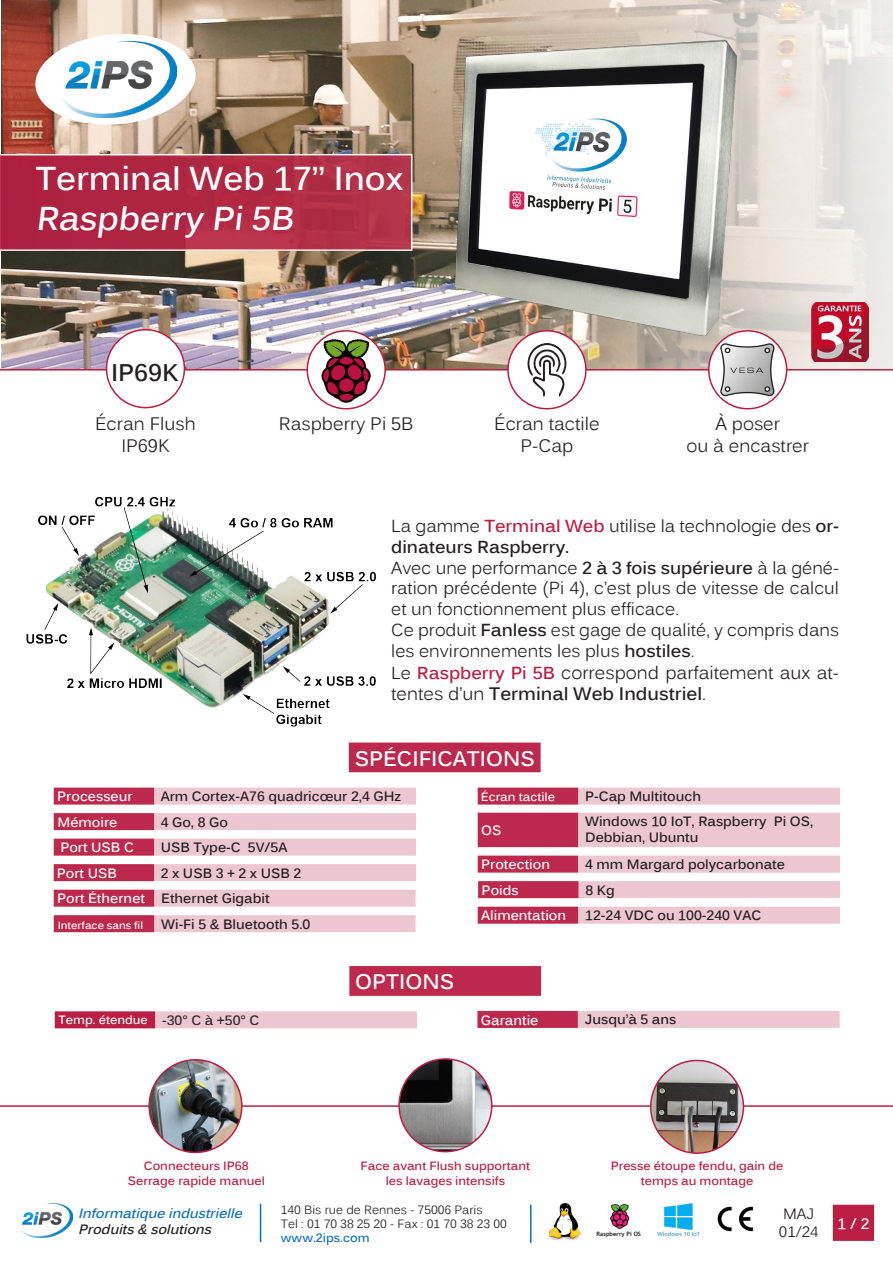
<style>
.page{position:relative;width:893px;height:1263px;background:#fff}
.page>*{position:absolute;margin:0;border:0;box-sizing:border-box;transform-origin:0 0}
.t1{font:700 33px "Kalinga";color:#fff}
.t2{font:700 24px "Kalinga";color:#231f20}
.t3{font:700 21px "Kalinga";color:#fff}
.t4{font:18px/21.6px "Kalinga";color:#231f20;text-align:center}
.t5{font:17.4px/20.9px "Kalinga";color:#231f20}
.t6{font:15px "Kalinga";color:#231f20}
.t7{font:700 15px "Kalinga";color:#fff}
.t8{font:700 13.5px "Kalinga";color:#231f20}
.t9{font:700 13.5px "Kalinga";color:#fff}
.t10{font:italic 700 13.5px "Kalinga";color:#0d6fb8}
.t11{font:italic 700 13.5px "Kalinga";color:#231f20}
.t12{font:700 12px/14.4px "Kalinga";color:#ba1e43;text-align:center}
.t13{font:12px "Kalinga";color:#231f20}
.t14{font:700 12px "Kalinga";color:#fff}
.t15{font:700 12px "Kalinga";color:#0d6fb8}
.t16{font:700 10.5px "Kalinga";color:#fff}
.t17{font:700 6px "Trebuchet MS";color:#231f20}
.s1{font-weight:700;color:#ba1e43}
.s2{font-weight:700}
.s3{font-size:17.4px}
.s4{font-weight:700;font-size:17.4px;color:#ba1e43}
</style>
<div class="page">
<img style="left:1px;top:0;width:892px;height:369px">
<hr style="left:0;top:369px;width:893px;height:1px;background:#ba1e43">
<svg style="left:0;top:154px;width:412px;height:97px;background:#b33049"></svg>
<svg style="left:33px;top:31px;width:165px;height:97px"></svg>
<img style="left:60px;top:41px;width:116px;height:76px">
<div style="left:107px;top:330px;width:77px;height:78px;background:#fff;border-radius:50%"></div>
<div style="left:106px;top:329px;width:79px;height:79px;border:2px solid #ba1e43;border-radius:50%"></div>
<div style="left:508px;top:331px;width:78px;height:78px;background:#fff;border-radius:50%"></div>
<div style="left:507px;top:330px;width:80px;height:79px;border:2px solid #ba1e43;border-radius:50%"></div>
<div style="left:709px;top:331px;width:78px;height:78px;background:#fff;border-radius:50%"></div>
<div style="left:708px;top:330px;width:79px;height:79px;border:2px solid #ba1e43;border-radius:50%"></div>
<img style="left:721px;top:343px;width:53px;height:54px">
<svg style="left:527px;top:350px;width:40px;height:46px"></svg>
<hr style="left:0;top:1105px;width:893px;height:2px;background:#ba1e43">
<img style="left:149px;top:1060px;width:93px;height:92px;border-radius:46px">
<div style="left:148px;top:1059px;width:95px;height:94px;border:2px solid #ba1e43;border-radius:50%"></div>
<img style="left:399px;top:1059px;width:93px;height:93px;border-radius:46px">
<div style="left:398px;top:1058px;width:94px;height:94px;border:2px solid #ba1e43;border-radius:50%"></div>
<img style="left:651px;top:1060px;width:92px;height:93px;border-radius:46px">
<div style="left:650px;top:1060px;width:94px;height:94px;border:2px solid #ba1e43;border-radius:50%"></div>
<img style="left:21px;top:1204px;width:51px;height:34px">
<img style="left:548px;top:1204px;width:32px;height:36px">
<img style="left:717px;top:1206px;width:37px;height:26px">
<hr style="left:260px;top:1204px;width:1px;height:38px;background:#0d6fb8">
<hr style="left:530px;top:1204px;width:1px;height:39px;background:#0d6fb8">
<div style="left:833px;top:1205px;width:41px;height:36px;background:#ba1e43"></div>
<img style="left:657px;top:1204px;width:42px;height:32px">
<img style="left:302px;top:333px;width:84px;height:76px">
<div style="left:54px;top:813px;width:100px;height:17px;background:#bd294c;border:2px solid #ba1e43"></div>
<div style="left:55px;top:1011px;width:100px;height:17px;background:#ba1e43;border:2px solid #ba1e43"></div>
<div style="left:54px;top:839px;width:100px;height:17px;background:#bd294c;border:2px solid #ba1e43"></div>
<div style="left:477px;top:1011px;width:101px;height:17px;background:#bd294c;border:2px solid #ba1e43"></div>
<div style="left:478px;top:813px;width:100px;height:34px;background:#bd294c"></div>
<div style="left:54px;top:864px;width:100px;height:17px;background:#bd294c;border:2px solid #ba1e43"></div>
<div style="left:54px;top:890px;width:100px;height:17px;background:#bd294c;border:2px solid #ba1e43"></div>
<div style="left:54px;top:915px;width:100px;height:17px;background:#bd294c;border:2px solid #ba1e43"></div>
<div style="left:478px;top:907px;width:100px;height:17px;background:#bd294c;border:2px solid #ba1e43"></div>
<div style="left:478px;top:856px;width:100px;height:17px;background:#bd294c;border:2px solid #ba1e43"></div>
<div style="left:478px;top:881px;width:100px;height:17px;background:#bd294c;border:2px solid #ba1e43"></div>
<div style="left:349px;top:742px;width:192px;height:30px;background:#bd294c;border:2px solid #ba1e43"></div>
<div style="left:349px;top:966px;width:192px;height:30px;background:#bd294c;border:2px solid #ba1e43"></div>
<div style="left:54px;top:787px;width:100px;height:18px;background:#bd294c;border:2px solid #ba1e43"></div>
<div style="left:478px;top:787px;width:100px;height:18px;background:#bd294c;border:2px solid #ba1e43"></div>
<div style="left:154px;top:787px;width:262px;height:18px;background:#edc7d0"></div>
<div style="left:578px;top:787px;width:262px;height:18px;background:#edc7d0"></div>
<div style="left:155px;top:1011px;width:262px;height:17px;background:#edc7d0"></div>
<div style="left:578px;top:1011px;width:262px;height:17px;background:#edc7d0"></div>
<div style="left:578px;top:813px;width:262px;height:34px;background:#edc7d0"></div>
<div style="left:154px;top:813px;width:262px;height:17px;background:#edc7d0"></div>
<div style="left:154px;top:839px;width:262px;height:17px;background:#edc7d0"></div>
<div style="left:154px;top:890px;width:262px;height:17px;background:#edc7d0"></div>
<div style="left:578px;top:907px;width:262px;height:17px;background:#edc7d0"></div>
<div style="left:578px;top:856px;width:262px;height:17px;background:#edc7d0"></div>
<div style="left:578px;top:881px;width:262px;height:17px;background:#edc7d0"></div>
<div style="left:154px;top:915px;width:262px;height:17px;background:#edc7d0"></div>
<div style="left:154px;top:864px;width:262px;height:17px;background:#edc7d0"></div>
<img style="left:812px;top:302px;width:56px;height:59px">
<img style="left:610px;top:1204px;width:20px;height:25px">
<img style="left:26px;top:497px;width:350px;height:230px">
<img style="left:445px;top:20px;width:299px;height:330px">
<p class="t1" style="left:36px;top:157px;width:369px">Terminal Web 17’’ Inox</p>
<p class="t1" style="left:36px;top:196px;width:265px">Raspberry Pi 5B</p>
<p class="t2" style="left:111px;top:357px;width:69px">IP69K</p>
<p class="t4" style="left:95px;top:413px;width:102px">Écran Flush<br>IP69K</p>
<p class="t4" style="left:279px;top:413px;width:136px">Raspberry Pi 5B</p>
<p class="t4" style="left:494px;top:413px;width:107px">Écran tactile</p>
<p class="t4" style="left:521px;top:435px;width:54px">P-Cap</p>
<p class="t4" style="left:715px;top:413px;width:66px">À poser</p>
<p class="t4" style="left:686px;top:435px;width:124px">ou à encastrer</p>
<p class="t5" style="left:391px;top:516px;width:449px">La gamme <span class="s1">Terminal Web</span> utilise la technologie des <span class="s2">or&shy;dinateurs Raspberry.</span></p>
<p class="t5" style="left:391px;top:557px;width:449px;text-align:justify">Avec une performance <span class="s2">2 à 3 fois supérieure</span> à la géné&shy;ration précédente (Pi 4), c’est plus de vitesse de calcul et un fonctionnement plus efficace.</p>
<p class="t5" style="left:391px;top:620px;width:449px">Ce produit <span class="s2">Fanless</span> est gage de qualité, y compris dans les environnements les plus <span class="s2">hostiles</span>.</p>
<p class="t4" style="left:391px;top:662px;width:449px;text-align:left"><span class="s3">Le</span> <span class="s4">Raspberry Pi 5B</span> correspond parfaitement aux at&shy;tentes d’un <span class="s2">Terminal Web Industriel</span>.</p>
<p class="t3" style="left:355px;top:744px;width:182px">SPÉCIFICATIONS</p>
<p class="t9" style="left:57px;top:787px;width:77px">Processeur</p>
<p class="t14" style="left:481px;top:789px;width:76px">Écran tactile</p>
<p class="t9" style="left:57px;top:813px;width:61px">Mémoire</p>
<p class="t8" style="left:161px;top:787px;width:242px">Arm Cortex-A76 quadricœur 2,4 GHz</p>
<p class="t8" style="left:585px;top:787px;width:117px">P-Cap Multitouch</p>
<p class="t8" style="left:585px;top:812px;width:230px">Windows 10 IoT, Raspberry Pi OS,</p>
<p class="t8" style="left:585px;top:829px;width:115px">Debbian, Ubuntu</p>
<p class="t8" style="left:161px;top:813px;width:69px">4 Go, 8 Go</p>
<p class="t8" style="left:161px;top:838px;width:128px">USB Type-C 5V/5A</p>
<p class="t8" style="left:161px;top:889px;width:110px">Ethernet Gigabit</p>
<p class="t8" style="left:161px;top:915px;width:151px">Wi-Fi 5 &amp; Bluetooth 5.0</p>
<p class="t9" style="left:481px;top:821px;width:22px">OS</p>
<p class="t9" style="left:60px;top:838px;width:75px">Port USB C</p>
<p class="t9" style="left:481px;top:855px;width:70px">Protection</p>
<p class="t9" style="left:482px;top:881px;width:39px">Poids</p>
<p class="t8" style="left:585px;top:855px;width:201px">4 mm Margard polycarbonate</p>
<p class="t8" style="left:586px;top:881px;width:31px">8 Kg</p>
<p class="t9" style="left:57px;top:864px;width:62px">Port USB</p>
<p class="t9" style="left:57px;top:889px;width:89px">Port Éthernet</p>
<p class="t16" style="left:58px;top:918px;width:87px">Interface sans fil</p>
<p class="t8" style="left:161px;top:864px;width:142px">2 x USB 3 + 2 x USB 2</p>
<p class="t9" style="left:481px;top:906px;width:86px">Alimentation</p>
<p class="t8" style="left:585px;top:906px;width:178px">12-24 VDC ou 100-240 VAC</p>
<p class="t14" style="left:58px;top:1012px;width:91px">Temp. étendue</p>
<p class="t3" style="left:355px;top:968px;width:101px">OPTIONS</p>
<p class="t8" style="left:162px;top:1011px;width:99px">-30° C à +50° C</p>
<p class="t8" style="left:585px;top:1011px;width:93px">Jusqu’à 5 ans</p>
<p class="t9" style="left:481px;top:1011px;width:59px">Garantie</p>
<p class="t12" style="left:144px;top:1160px;width:107px">Connecteurs IP68</p>
<p class="t12" style="left:128px;top:1174px;width:139px">Serrage rapide manuel</p>
<p class="t10" style="left:78px;top:1205px;width:170px">Informatiqueindustrielle</p>
<p class="t11" style="left:78px;top:1220px;width:139px">Produits&amp; solutions</p>
<p class="t12" style="left:361px;top:1160px;width:171px">Face avant Flush supportant les lavages intensifs</p>
<p class="t12" style="left:611px;top:1160px;width:174px">Presse étoupe fendu, gain de temps au montage</p>
<p class="t13" style="left:281px;top:1202px;width:203px">140 Bis rue de Rennes - 75006 Paris</p>
<p class="t13" style="left:281px;top:1216px;width:227px">Tel : 01 70 38 25 20 - Fax : 01 70 38 23 00</p>
<p class="t15" style="left:281px;top:1230px;width:90px">www.2ips.com</p>
<p class="t17" style="left:597px;top:1229px;width:46px">Raspberry Pi OS</p>
<p class="t6" style="left:783px;top:1203px;width:33px">MAJ</p>
<p class="t6" style="left:779px;top:1221px;width:41px">01/24</p>
<p class="t7" style="left:837px;top:1213px;width:34px">1 / 2</p>
</div>
